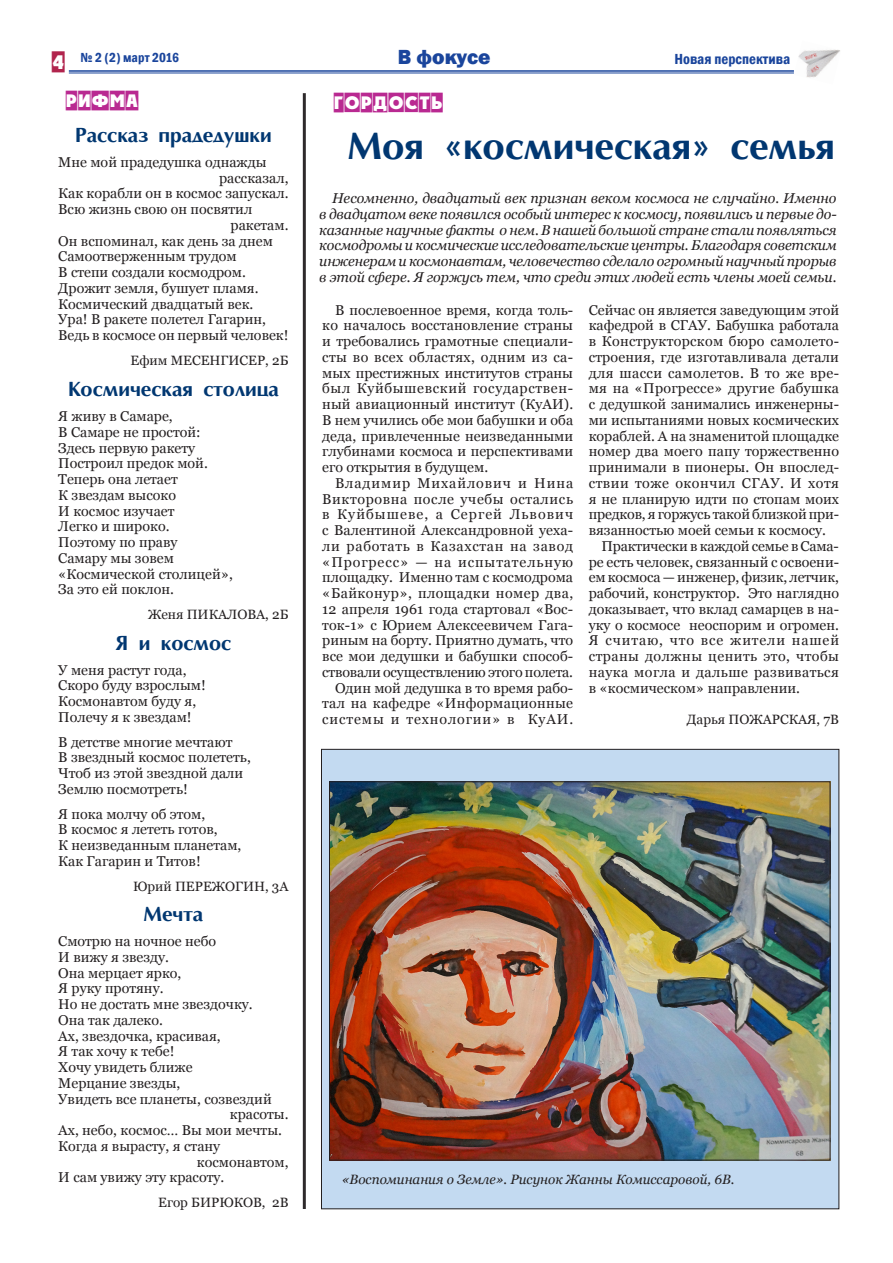
<style>
.page{position:relative;width:893px;height:1263px;background:#fff}
.page>*{position:absolute;margin:0;border:0;box-sizing:border-box;transform-origin:0 0}
.t1{font:700 39px "AG Opt Cyrillic";color:#013771}
.t2{font:700 21px "AG Opt Cyrillic";color:#013771}
.t3{font:800 21px "Franklin Gothic";color:#1a459c}
.t4{font:19.5px "a Plakat Titul Cm";color:#b1244d}
.t5{font:18px "a Plakat Titul Cm";color:#b92991}
.t6{font:600 condensed 15px "Franklin Gothic";color:#1a459c}
.t7{font:14.25px/15.8px "Georgia";color:#231f20}
.t8{font:italic 14.25px/15.8px "Georgia";color:#231f20;text-align:justify}
.t9{font:14.25px "Georgia";letter-spacing:.02em;color:#231f20}
.t10{font:14.25px "Georgia";letter-spacing:.035em;color:#231f20}
.t11{font:14.25px "Georgia";letter-spacing:.03em;color:#231f20}
.t12{font:14.25px "Georgia";letter-spacing:.025em;color:#231f20}
.t13{font:14.25px "Georgia";letter-spacing:.06em;color:#231f20}
.t14{font:13.5px "Georgia";color:#231f20}
.t15{font:italic 13.5px "Georgia";color:#231f20}
.t16{font:600 condensed 13.5px "Franklin Gothic";color:#1a459c}
</style>
<div class="page">
<hr style="left:69px;top:70px;width:725px;height:2px;background:#1a459c">
<hr style="left:69px;top:73px;width:725px;height:1px;background:#1a459c">
<img style="left:798px;top:49px;width:42px;height:29px">
<div style="left:321px;top:749px;width:518px;height:460px;background:#c3daf1"></div>
<hr style="left:303px;top:93px;width:3px;height:1116px;background:#231f20">
<img style="left:331px;top:783px;width:497px;height:375px">
<h3 class="t4" style="left:52px;top:51px;width:15px">4</h3>
<h2 class="t3" style="left:398px;top:44px;width:94px">В фокусе</h2>
<p class="t6" style="left:674px;top:49px;width:117px">Новая перспектива</p>
<p class="t16" style="left:81px;top:48px;width:100px">№ 2 (2) март 2016</p>
<p class="t5" style="left:65px;top:91px;width:75px">РИФМА</p>
<h2 class="t2" style="left:75px;top:124px;width:198px">Рассказ прадедушки</h2>
<p class="t7" style="left:58px;top:154px;width:210px">Мне мой прадедушка однажды</p>
<p class="t7" style="left:219px;top:170px;width:71px">рассказал,</p>
<p class="t7" style="left:58px;top:186px;width:232px">Как корабли он в космос запускал.</p>
<p class="t7" style="left:58px;top:202px;width:196px">Всю жизнь свою он посвятил</p>
<p class="t7" style="left:231px;top:217px;width:59px">ракетам.</p>
<p class="t7" style="left:58px;top:233px;width:216px">Он вспоминал, как день за днем</p>
<p class="t7" style="left:58px;top:249px;width:180px">Самоотверженным трудом</p>
<p class="t7" style="left:58px;top:265px;width:189px">В степи создали космодром.</p>
<p class="t7" style="left:58px;top:280px;width:202px">Дрожит земля, бушует пламя.</p>
<p class="t7" style="left:58px;top:296px;width:197px">Космический двадцатый век.</p>
<p class="t7" style="left:58px;top:312px;width:209px">Ура! В ракете полетел Гагарин,</p>
<p class="t7" style="left:58px;top:328px;width:232px">Ведь в космосе он первый человек!</p>
<p class="t14" style="left:131px;top:352px;width:159px">Ефим МЕСЕНГИСЕР, 2Б</p>
<h2 class="t2" style="left:68px;top:378px;width:213px">Космическая столица</h2>
<p class="t7" style="left:58px;top:409px;width:176px">Я живу в Самаре,<br>В Самаре не простой:<br>Здесь первую ракету<br>Построил предок мой.<br>Теперь она летает<br>К звездам высоко<br>И космос изучает<br>Легко и широко.<br>Поэтому по праву<br>Самару мы зовем «Космической столицей»,<br>За это ей поклон.</p>
<p class="t14" style="left:148px;top:606px;width:142px">Женя ПИКАЛОВА, 2Б</p>
<h2 class="t2" style="left:115px;top:631px;width:117px">Я и космос</h2>
<p class="t7" style="left:58px;top:662px;width:149px">У меня растут года,<br>Скоро буду взрослым!<br>Космонавтом буду я,<br>Полечу я к звездам!</p>
<p class="t7" style="left:58px;top:734px;width:194px">В детстве многие мечтают<br>В звездный космос полететь,<br>Чтоб из этой звездной дали<br>Землю посмотреть!</p>
<p class="t7" style="left:58px;top:806px;width:185px">Я пока молчу об этом,<br>В космос я лететь готов,<br>К неизведанным планетам,<br>Как Гагарин и Титов!</p>
<p class="t14" style="left:133px;top:878px;width:157px">Юрий ПЕРЕЖОГИН, 3А</p>
<h2 class="t2" style="left:143px;top:903px;width:61px">Мечта</h2>
<p class="t7" style="left:58px;top:934px;width:159px">Смотрю на ночное небо</p>
<p class="t7" style="left:58px;top:949px;width:112px">И вижу я звезду.</p>
<p class="t7" style="left:58px;top:965px;width:125px">Она мерцает ярко,</p>
<p class="t7" style="left:58px;top:981px;width:107px">Я руку протяну.</p>
<p class="t7" style="left:58px;top:997px;width:196px">Но не достать мне звездочку.</p>
<p class="t7" style="left:58px;top:1012px;width:106px">Она так далеко.</p>
<p class="t7" style="left:58px;top:1028px;width:164px">Ах, звездочка, красивая,</p>
<p class="t7" style="left:58px;top:1044px;width:118px">Я так хочу к тебе!</p>
<p class="t7" style="left:58px;top:1060px;width:136px">Хочу увидеть ближе</p>
<p class="t7" style="left:58px;top:1075px;width:124px">Мерцание звезды,</p>
<p class="t7" style="left:58px;top:1091px;width:215px">Увидеть все планеты, созвездий</p>
<p class="t7" style="left:230px;top:1107px;width:60px">красоты.</p>
<p class="t7" style="left:58px;top:1123px;width:225px">Ах, небо, космос… Вы мои мечты.</p>
<p class="t7" style="left:58px;top:1138px;width:163px">Когда я вырасту, я стану</p>
<p class="t7" style="left:197px;top:1154px;width:93px">космонавтом,</p>
<p class="t7" style="left:58px;top:1170px;width:168px">И сам увижу эту красоту.</p>
<p class="t14" style="left:158px;top:1194px;width:132px">Егор БИРЮКОВ, 2В</p>
<p class="t5" style="left:333px;top:93px;width:112px">гордость</p>
<h1 class="t1" style="left:348px;top:124px;width:489px">Моя «космическая» семья</h1>
<p class="t8" style="left:319px;top:190px;width:519px;text-indent:13px">Несомненно, двадцатый век признан веком космоса не случайно. Именно в двадцатом веке появился особый интерес к космосу, появились и первые до&shy;казанные научные факты о нем. В нашей большой стране стали появляться космодромы и космические исследовательские центры. Благодаря советским инженерам и космонавтам, человечество сделало огромный научный прорыв в этой сфере. Я горжусь тем, что среди этих людей есть члены моей семьи.</p>
<p class="t7" style="left:322px;top:302px;width:252px;text-align:justify;text-indent:13px">В послевоенное время, когда толь&shy;ко началось восстановление страны и требовались грамотные специали&shy;сты во всех областях, одним из са&shy;мых престижных институтов страны был Куйбышевский государствен&shy;ный авиационный институт (КуАИ).<br>В нем учились обе мои бабушки и оба деда, привлеченные неизведанными глубинами космоса и перспективами его открытия в будущем.</p>
<p class="t7" style="left:322px;top:475px;width:252px;text-align:right">Владимир Михайлович и Нина<br>Викторовна после учебы остались в Куйбышеве, а Сергей Львович с Валентиной Александровной уеха&shy;ли работать в Казахстан на завод «Прогресс» — на испытательную площадку. Именно там с космодрома «Байконур», площадки номер два,<br>12 апреля 1961 года стартовал «Вос&shy;ток-1» с Юрием Алексеевичем Гага&shy;риным на борту. Приятно думать, что все мои дедушки и бабушки способ&shy;ствовали осуществлению этого полета.<br>Один мой дедушка в то время рабо&shy;тал на кафедре «Информационные системы и технологии» в КуАИ.</p>
<p class="t7" style="left:589px;top:302px;width:252px">Сейчас он является заведующим этой</p>
<p class="t7" style="left:589px;top:318px;width:252px">кафедрой в СГАУ. Бабушка работала</p>
<p class="t9" style="left:589px;top:333px;width:252px">в Конструкторском бюро самолето-</p>
<p class="t7" style="left:589px;top:349px;width:252px">строения, где изготавливала детали</p>
<p class="t12" style="left:589px;top:364px;width:252px">для шасси самолетов. В то же вре-</p>
<p class="t9" style="left:589px;top:380px;width:252px">мя на «Прогрессе» другие бабушка</p>
<p class="t7" style="left:589px;top:397px;width:252px">с дедушкой занимались инженерны-</p>
<p class="t7" style="left:589px;top:412px;width:252px">ми испытаниями новых космических</p>
<p class="t7" style="left:589px;top:428px;width:252px">кораблей. А на знаменитой площадке</p>
<p class="t7" style="left:589px;top:444px;width:252px">номер два моего папу торжественно</p>
<p class="t7" style="left:589px;top:460px;width:252px">принимали в пионеры. Он впослед-</p>
<p class="t10" style="left:589px;top:474px;width:252px">ствии тоже окончил СГАУ. И хотя</p>
<p class="t7" style="left:589px;top:491px;width:252px">я не планирую идти по стопам моих</p>
<p class="t7" style="left:589px;top:507px;width:252px">предков, я горжусь такой близкой при-</p>
<p class="t7" style="left:589px;top:523px;width:239px">вязанностью моей семьи к космосу.</p>
<p class="t7" style="left:601px;top:538px;width:239px">Практически в каждой семье в Сама-</p>
<p class="t7" style="left:589px;top:554px;width:252px">ре есть человек, связанный с освоени-</p>
<p class="t7" style="left:589px;top:570px;width:252px">ем космоса — инженер, физик, летчик,</p>
<p class="t7" style="left:589px;top:586px;width:252px">рабочий, конструктор. Это наглядно</p>
<p class="t7" style="left:589px;top:601px;width:252px">доказывает, что вклад самарцев в на-</p>
<p class="t7" style="left:589px;top:617px;width:252px">уку о космосе неоспорим и огромен.</p>
<p class="t13" style="left:589px;top:632px;width:252px">Я считаю, что все жители нашей</p>
<p class="t10" style="left:589px;top:648px;width:252px">страны должны ценить это, чтобы</p>
<p class="t11" style="left:589px;top:663px;width:252px">наука могла и дальше развиваться</p>
<p class="t7" style="left:589px;top:680px;width:213px">в «космическом» направлении.</p>
<p class="t14" style="left:687px;top:711px;width:64px">Дарья Пожарская</p>
<p class="t14" style="left:816px;top:711px;width:24px">, 7В</p>
<p class="t15" style="left:342px;top:1170px;width:394px">«Воспоминания о Земле». Рисунок Жанны Комиссаровой, 6В.</p>
</div>
